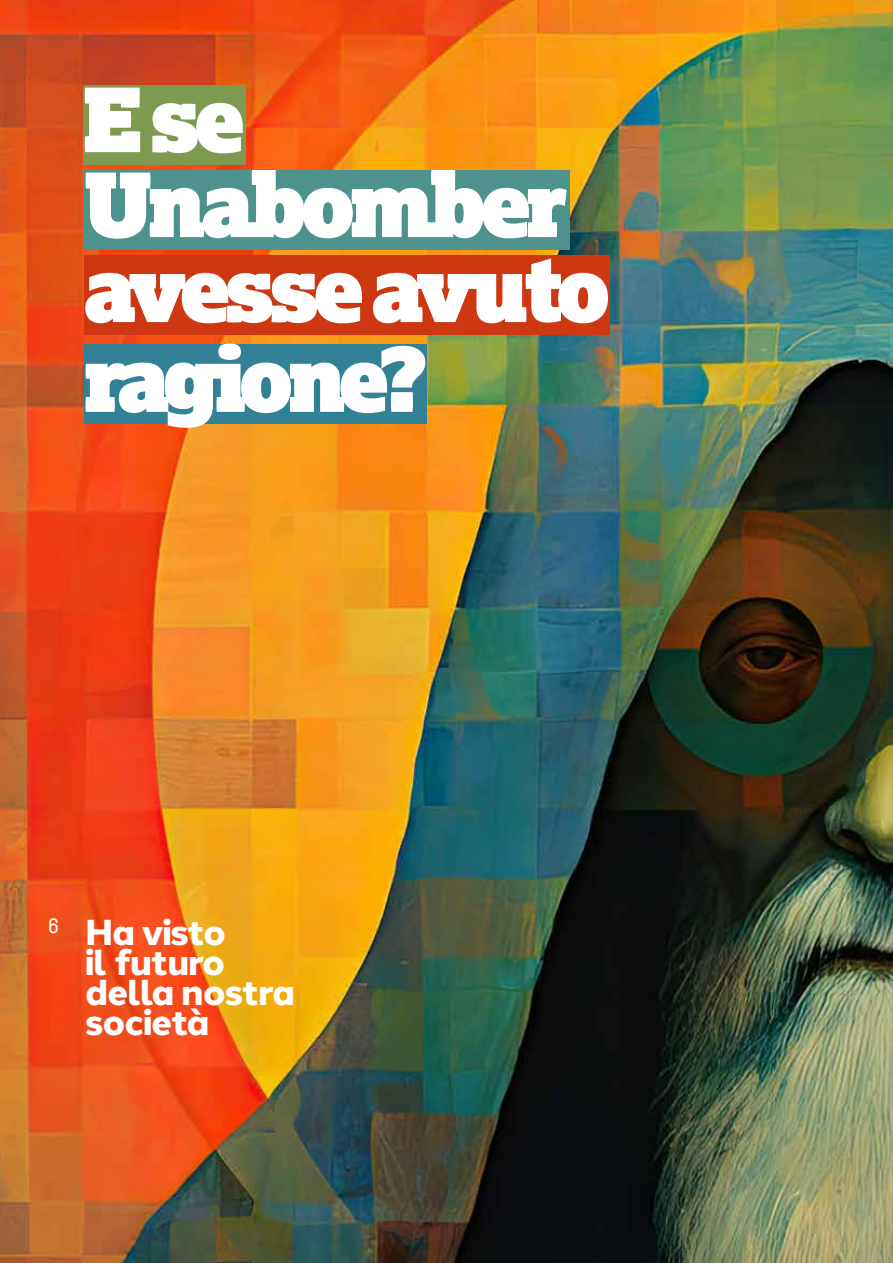
<style>
.page{position:relative;width:893px;height:1263px;background:#fff}
.page>*{position:absolute;margin:0;border:0;box-sizing:border-box;transform-origin:0 0}
.t1{font:88.5px/87.3px "Lexia Ad";letter-spacing:-.05em;color:#fff}
.t2{font:800 36px/30px "Halcom";letter-spacing:-.03em;color:#fff}
.t3{font:500 21px "neuron";color:#fff}
</style>
<div class="page">
<img style="left:0;top:0;width:893px;height:1263px">
<div style="left:84px;top:170px;width:486px;height:79px;background:#4d928d"></div>
<div style="left:84px;top:255px;width:525px;height:79px;background:#cd3712"></div>
<div style="left:84px;top:345px;width:343px;height:79px;background:#338197"></div>
<div style="left:83px;top:85px;width:162px;height:79px;background:#7e9a50"></div>
<h1 class="t1" style="left:83px;top:79px;width:163px">E se</h1>
<h1 class="t1" style="left:84px;top:164px;width:527px">Unabomber avesse avuto ragione?</h1>
<p class="t3" style="left:48px;top:914px;width:13px">6</p>
<p class="t2" style="left:85px;top:915px;width:212px">Ha visto<br>il futuro della nostra società</p>
</div>
